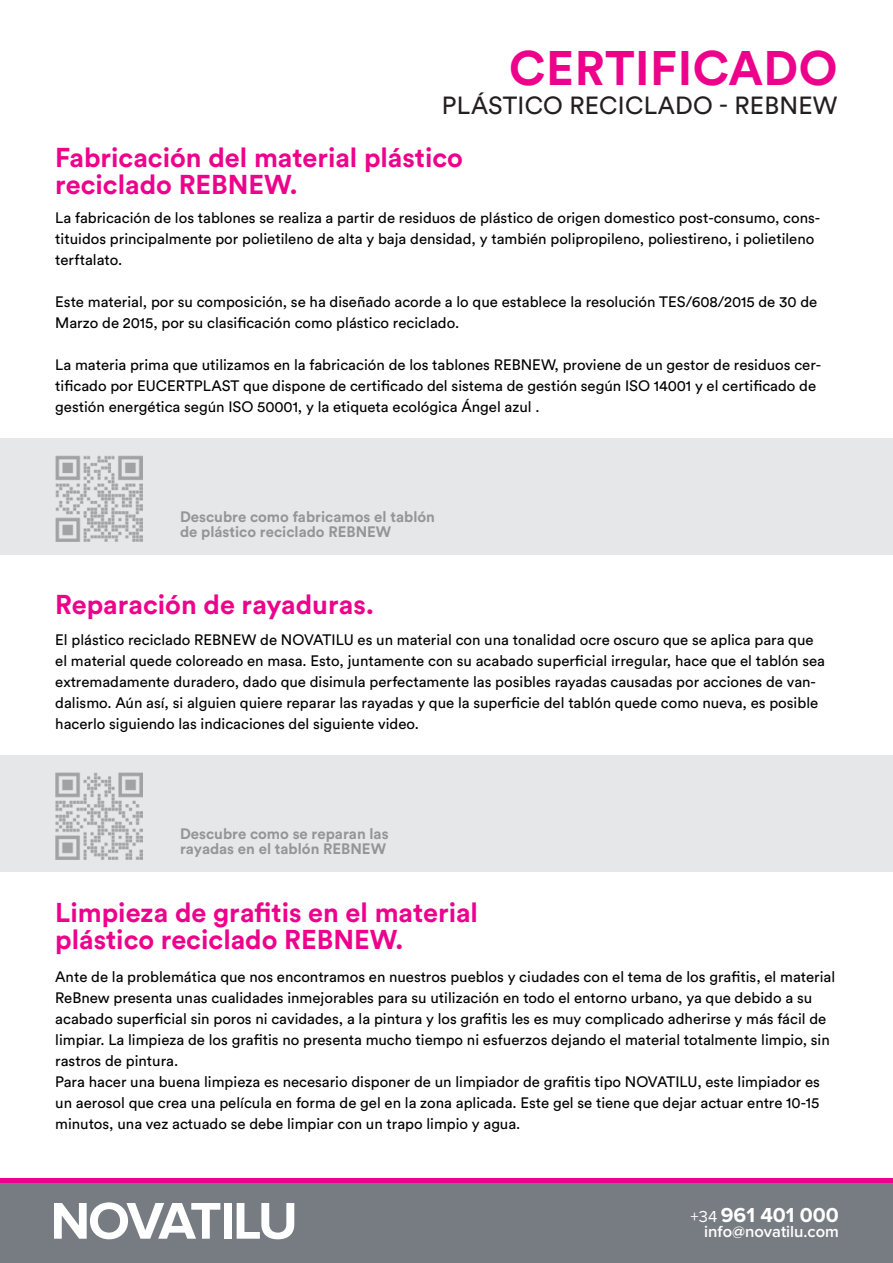
<style>
.page{position:relative;width:893px;height:1263px;background:#fff}
.page>*{position:absolute;margin:0;border:0;box-sizing:border-box;transform-origin:0 0}
.Titulos_apartados{font:700 48px "Circular Std";letter-spacing:.01em;color:#ed028c}
.t1{font:700 27px/27px "Circular Std";color:#ed028c}
.Titulos_apartados-2{font:24.6px "Circular Std";letter-spacing:.01em;color:#231f20}
.t2{font:700 21px "Proxima Nova";color:#fff}
.t3{font:600 16.5px "Proxima Nova";color:#fff}
.t4{font:15px/21px "Circular Std";color:#000}
.t5{font:700 15px/15px "Circular Std";color:#939598}
.s1{font-weight:400;font-size:16.5px}
</style>
<div class="page">
<div style="left:0;top:438px;width:893px;height:117px;background:#e6e7e9"></div>
<div style="left:0;top:755px;width:893px;height:117px;background:#e6e7e9"></div>
<img style="left:55px;top:455px;width:87px;height:87px">
<img style="left:55px;top:772px;width:87px;height:87px">
<div style="left:0;top:1183px;width:893px;height:80px;background:#767c81"></div>
<svg style="left:54px;top:1202px;width:166px;height:37px"></svg>
<div style="left:224px;top:1203px;width:8px;height:36px;background:#fff"></div>
<svg style="left:237px;top:1203px;width:57px;height:36px"></svg>
<div style="left:0;top:1178px;width:893px;height:5px;background:#ed028c"></div>
<p class="Titulos_apartados" style="left:509px;top:37px;width:330px">CERTIFICADO</p>
<p class="Titulos_apartados-2" style="left:442px;top:90px;width:397px">PLÁSTICO RECICLADO - REBNEW</p>
<p class="t1" style="left:55px;top:144px;width:409px">Fabricación del material plástico reciclado REBNEW.</p>
<p class="t4" style="left:55px;top:207px;width:766px">La fabricación de los tablones se realiza a partir de residuos de plástico de origen domestico post-consumo, cons&shy;tituidos principalmente por polietileno de alta y baja densidad, y también polipropileno, poliestireno, i polietileno terftalato.</p>
<p class="t4" style="left:55px;top:291px;width:764px">Este material, por su composición, se ha diseñado acorde a lo que establece la resolución TES/608/2015 de 30 de<br>Marzo de 2015, por su clasificación como plástico reciclado.</p>
<p class="t4" style="left:55px;top:354px;width:767px">La materia prima que utilizamos en la fabricación de los tablones REBNEW, proviene de un gestor de residuos cer&shy;tificado por EUCERTPLAST que dispone de certificado del sistema de gestión según ISO 14001 y el certificado de gestión energética según ISO 50001, y la etiqueta ecológica Ángel azul .</p>
<p class="t5" style="left:180px;top:509px;width:256px">Descubre como fabricamos el tablón de plástico reciclado REBNEW</p>
<p class="t1" style="left:55px;top:591px;width:320px">Reparación de rayaduras.</p>
<p class="t4" style="left:55px;top:629px;width:771px">El plástico reciclado REBNEW de NOVATILU es un material con una tonalidad ocre oscuro que se aplica para que el material quede coloreado en masa. Esto, juntamente con su acabado superficial irregular, hace que el tablón sea extremadamente duradero, dado que disimula perfectamente las posibles rayadas causadas por acciones de van&shy;dalismo. Aún así, si alguien quiere reparar las rayadas y que la superficie del tablón quede como nueva, es posible hacerlo siguiendo las indicaciones del siguiente video.</p>
<p class="t5" style="left:180px;top:826px;width:210px">Descubre como se reparan las rayadas en el tablón REBNEW</p>
<p class="t1" style="left:55px;top:898px;width:424px">Limpieza de grafitis en el material plástico reciclado REBNEW.</p>
<p class="t4" style="left:55px;top:966px;width:781px">Ante de la problemática que nos encontramos en nuestros pueblos y ciudades con el tema de los grafitis, el material ReBnew presenta unas cualidades inmejorables para su utilización en todo el entorno urbano, ya que debido a su acabado superficial sin poros ni cavidades, a la pintura y los grafitis les es muy complicado adherirse y más fácil de limpiar. La limpieza de los grafitis no presenta mucho tiempo ni esfuerzos dejando el material totalmente limpio, sin rastros de pintura.<br>Para hacer una buena limpieza es necesario disponer de un limpiador de grafitis tipo NOVATILU, este limpiador es un aerosol que crea una película en forma de gel en la zona aplicada. Este gel se tiene que dejar actuar entre 10-15 minutos, una vez actuado se debe limpiar con un trapo limpio y agua.</p>
<p class="t2" style="left:691px;top:1202px;width:150px"><span class="s1">+34</span> 961 401 000</p>
<p class="t3" style="left:704px;top:1221px;width:136px">info@novatilu.com</p>
</div>
